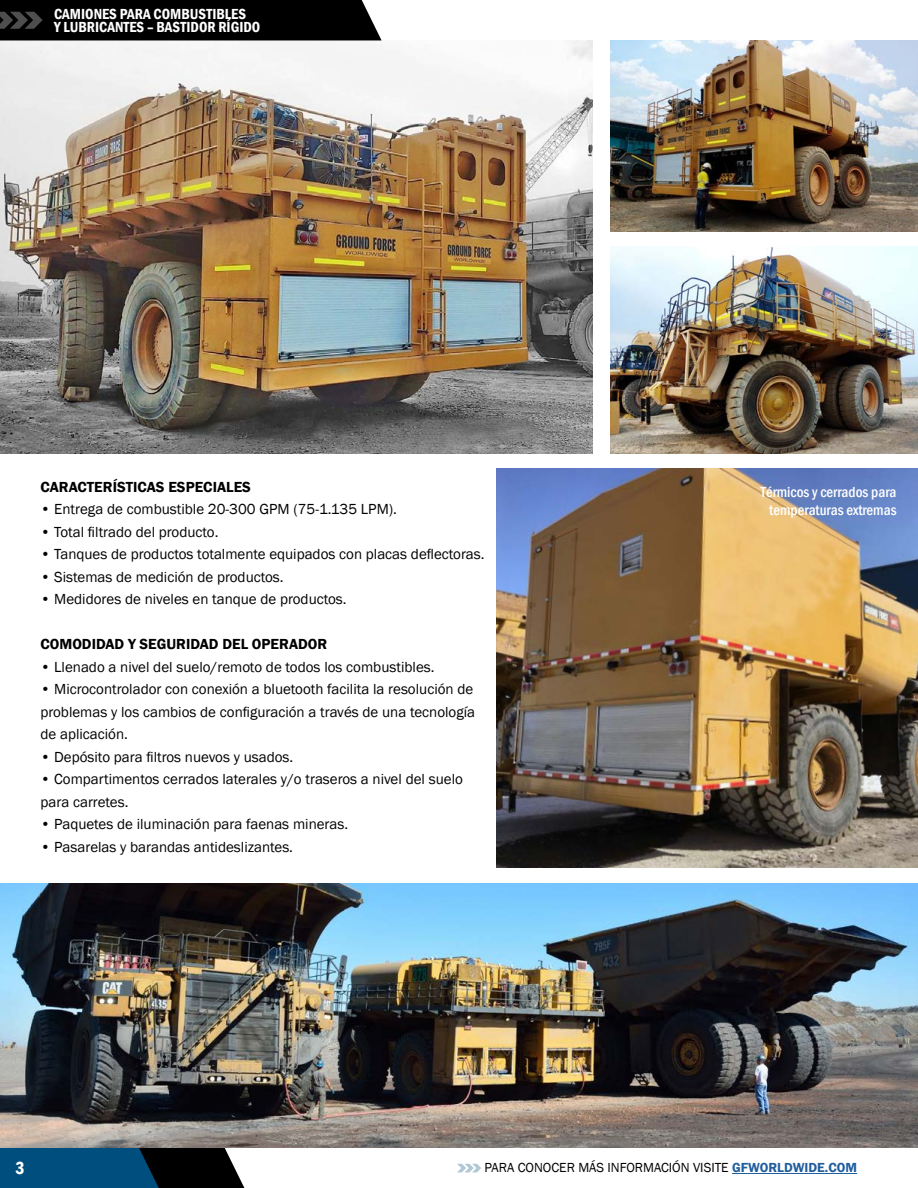
<style>
.page{position:relative;width:918px;height:1188px;background:#fff}
.page>*{position:absolute;margin:0;border:0;box-sizing:border-box;transform-origin:0 0}
.t1{font:600 condensed 18px "Franklin Gothic";color:#fff}
.t2{font:15px/22.5px "Franklin Gothic";color:#000}
.t3{font:600 15px "Franklin Gothic";color:#000}
.t4{font:600 condensed 15px "Franklin Gothic";color:#fff}
.t5{font:500 condensed 15px/18px "Franklin Gothic";color:#fff;text-align:center}
.t6{font:13.5px "Franklin Gothic";color:#000}
.s1{font-weight:600;color:#215e9e}
</style>
<div class="page">
<img style="left:0;top:40px;width:592px;height:414px">
<svg style="left:0;top:1148px;width:244px;height:40px;background:#093956"></svg>
<hr style="left:732px;top:1173px;width:125px;height:1px;background:#215e9e">
<svg style="left:457px;top:1164px;width:24px;height:8px"></svg>
<img style="left:497px;top:469px;width:421px;height:398px">
<img style="left:610px;top:246px;width:308px;height:208px">
<img style="left:610px;top:40px;width:308px;height:192px">
<div style="left:0;top:0;width:382px;height:40px;background:#000"></div>
<img style="left:0;top:883px;width:918px;height:265px">
<p class="t4" style="left:54px;top:4px;width:194px">CAMIONES PARA COMBUSTIBLES</p>
<p class="t4" style="left:54px;top:17px;width:208px">Y LUBRICANTES – BASTIDOR RÍGIDO</p>
<p class="t3" style="left:40px;top:477px;width:212px">CARACTERÍSTICAS ESPECIALES</p>
<p class="t2" style="left:40px;top:498px;width:358px">• Entrega de combustible 20-300 GPM (75-1.135 LPM).</p>
<p class="t2" style="left:40px;top:521px;width:179px">• Total filtrado del producto.</p>
<p class="t2" style="left:40px;top:543px;width:446px">• Tanques de productos totalmente equipados con placas deflectoras.</p>
<p class="t2" style="left:40px;top:566px;width:245px">• Sistemas de medición de productos.</p>
<p class="t2" style="left:40px;top:588px;width:308px">• Medidores de niveles en tanque de productos.</p>
<p class="t3" style="left:40px;top:635px;width:288px">COMODIDAD Y SEGURIDAD DEL OPERADOR</p>
<p class="t2" style="left:40px;top:656px;width:396px">• Llenado a nivel del suelo/remoto de todos los combustibles.</p>
<p class="t2" style="left:40px;top:678px;width:436px">• Microcontrolador con conexión a bluetooth facilita la resolución de problemas y los cambios de configuración a través de una tecnología de aplicación.</p>
<p class="t2" style="left:40px;top:746px;width:254px">• Depósito para filtros nuevos y usados.</p>
<p class="t2" style="left:40px;top:768px;width:424px">• Compartimentos cerrados laterales y/o traseros a nivel del suelo para carretes.</p>
<p class="t2" style="left:40px;top:813px;width:309px">• Paquetes de iluminación para faenas mineras.</p>
<p class="t2" style="left:40px;top:836px;width:254px">• Pasarelas y barandas antideslizantes.</p>
<p class="t5" style="left:760px;top:483px;width:138px">Térmicos y cerrados para temperaturas extremas</p>
<p class="t1" style="left:16px;top:1156px;width:11px">3</p>
<p class="t6" style="left:485px;top:1160px;width:374px">PARA CONOCER MÁS INFORMACIÓN VISITE <span class="s1">GFWORLDWIDE.COM</span></p>
</div>
